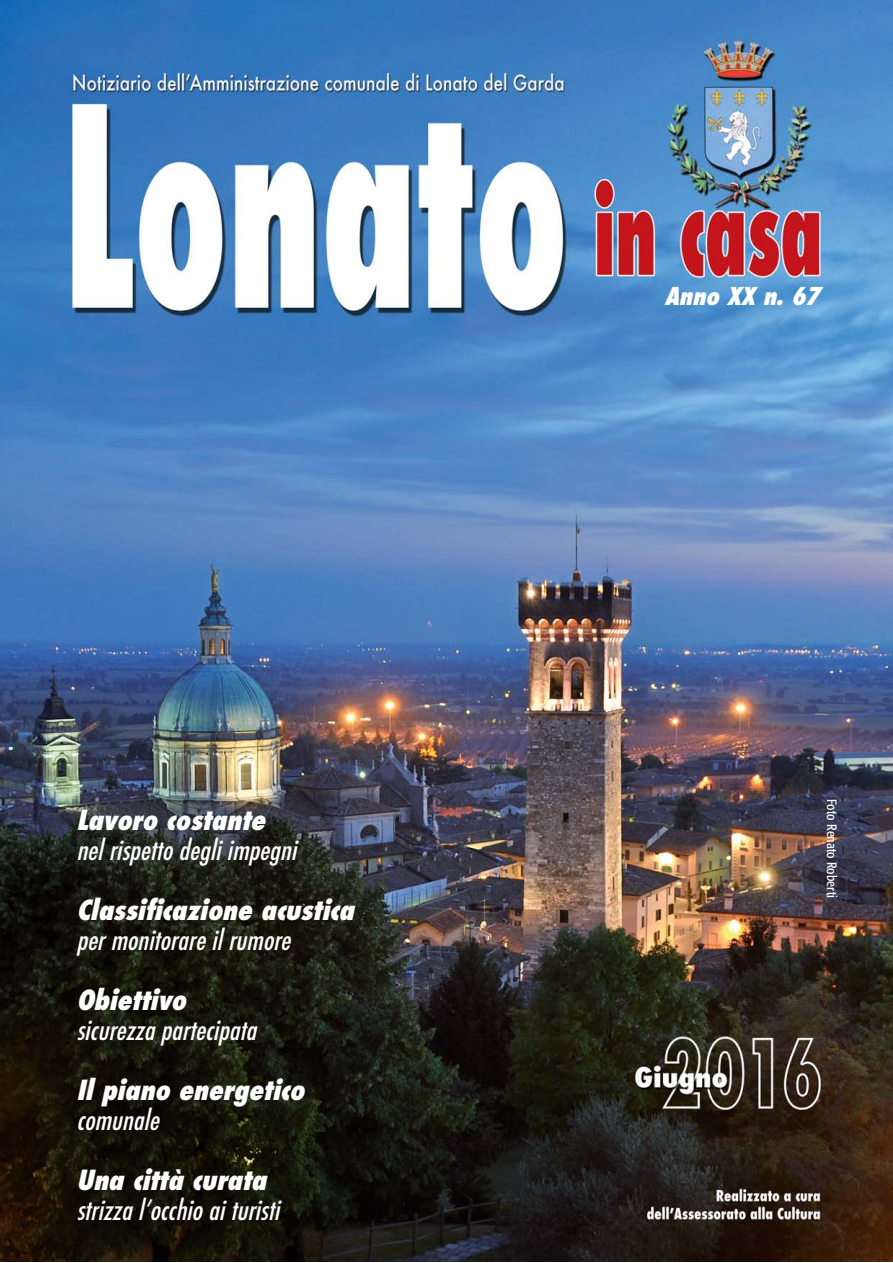
<style>
.page{position:relative;width:893px;height:1263px;background:#fff}
.page>*{position:absolute;margin:0;border:0;box-sizing:border-box;transform-origin:0 0}
.t1{font:italic 500 condensed 27px "Futura";color:#fff}
.t2{font:italic 800 condensed 27px "Futura";color:#fff}
.t3{font:italic 800 condensed 24px "Futura";color:#fff}
.t4{font:condensed 13.5px "Formata";color:#fff}
</style>
<div class="page">
<img style="left:0;top:0;width:892px;height:1262px">
<p class="t2" style="left:76px;top:808px;width:196px">Lavoro costante</p>
<p class="t1" style="left:76px;top:838px;width:227px">nelrispettodegliimpegni</p>
<p class="t2" style="left:76px;top:898px;width:285px">Classificazione acustica</p>
<p class="t1" style="left:76px;top:928px;width:221px">permonitorareilrumore</p>
<p class="t2" style="left:76px;top:988px;width:117px">Obiettivo</p>
<p class="t1" style="left:76px;top:1018px;width:187px">sicurezzapartecipata</p>
<p class="t2" style="left:76px;top:1078px;width:235px">Il piano energetico</p>
<p class="t1" style="left:76px;top:1108px;width:90px">comunale</p>
<p class="t2" style="left:76px;top:1168px;width:197px">Una città curata</p>
<p class="t1" style="left:76px;top:1198px;width:210px">strizzal’occhioaituristi</p>
<p class="t3" style="left:664px;top:286px;width:157px">Anno XX n. 67</p>
<p class="t4" style="left:837px;top:799px;width:100px;rotate:90deg">Foto Renato Roberti</p>
</div>
